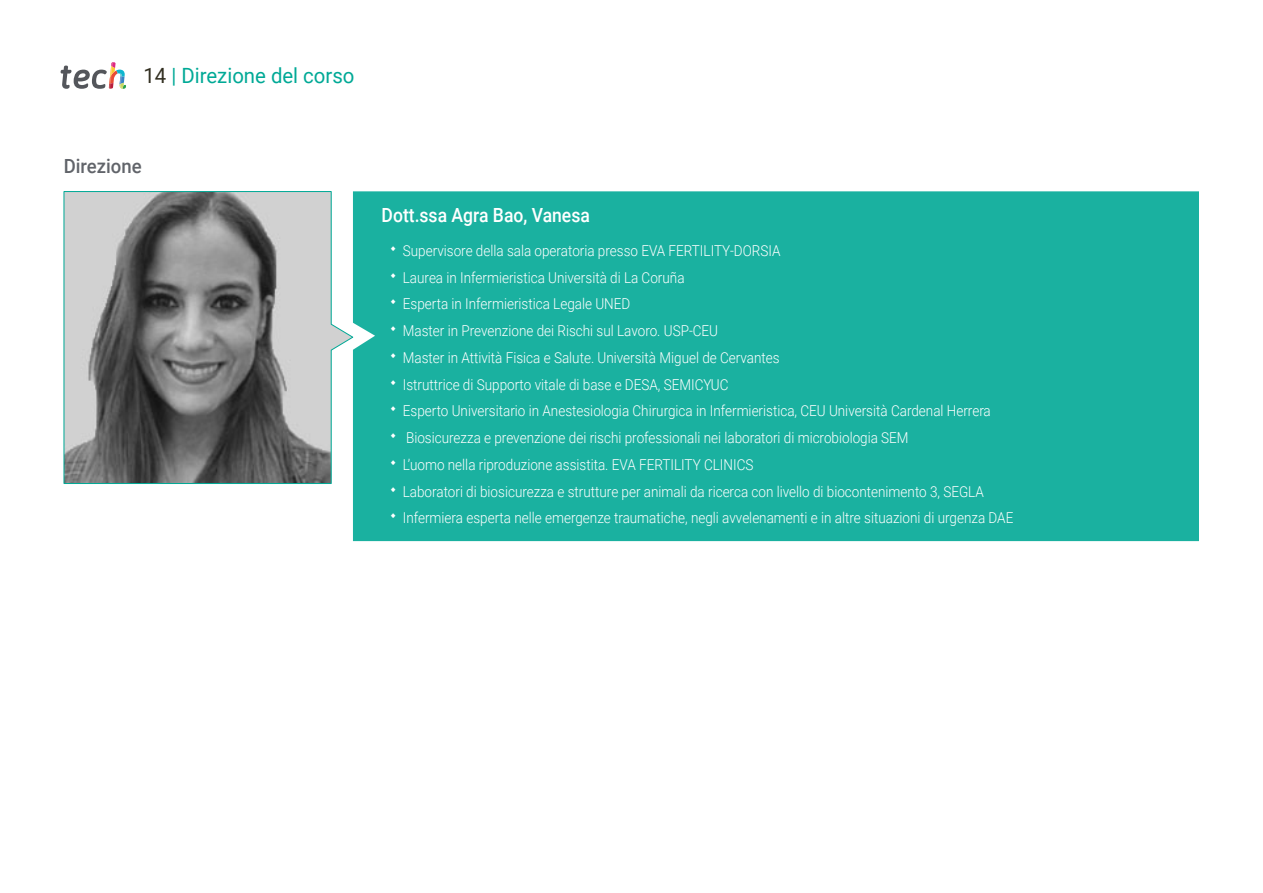
<style>
.page{position:relative;width:1263px;height:893px;background:#fff}
.page>*{position:absolute;margin:0;border:0;box-sizing:border-box;transform-origin:0 0}
.t1{font:21px "Roboto";color:#00a996}
.t2{font:500 19.5px "Roboto";color:#fff;scale:.9 1}
.t3{font:500 19.5px "Roboto";color:#61646a;scale:.95 1}
.t4{font:300 15px/26.7px "Roboto";color:#fff;scale:.9 1}
.s1{color:#312e20}
</style>
<div class="page">
<div style="left:353px;top:191px;width:846px;height:350px;background:#1ab1a0"></div>
<svg style="left:64px;top:191px;width:289px;height:293px;background:#8f9190"></svg>
<svg style="left:61px;top:62px;width:65px;height:27px"></svg>
<svg style="left:391px;top:246px;width:4px;height:5px"></svg>
<svg style="left:391px;top:273px;width:4px;height:5px"></svg>
<svg style="left:391px;top:299px;width:4px;height:5px"></svg>
<svg style="left:391px;top:326px;width:4px;height:5px"></svg>
<svg style="left:391px;top:353px;width:4px;height:5px"></svg>
<svg style="left:391px;top:380px;width:4px;height:5px"></svg>
<svg style="left:391px;top:406px;width:4px;height:5px"></svg>
<svg style="left:391px;top:433px;width:4px;height:5px"></svg>
<svg style="left:391px;top:460px;width:4px;height:5px"></svg>
<svg style="left:391px;top:487px;width:4px;height:5px"></svg>
<svg style="left:391px;top:513px;width:4px;height:5px"></svg>
<h1 class="t1" style="left:144px;top:61px;width:213px"><span class="s1">14</span> | Direzione del corso</h1>
<h2 class="t3" style="left:64px;top:152px;width:84px">Direzione</h2>
<h2 class="t2" style="left:382px;top:201px;width:233px">Dott.ssa Agra Bao, Vanesa</h2>
<p class="t4" style="left:403px;top:237px;width:680px">Supervisore della sala operatoria presso EVA FERTILITY-DORSIA<br>Laurea in Infermieristica Università di La Coruña<br>Esperta in Infermieristica Legale UNED<br>Master in Prevenzione dei Rischi sul Lavoro. USP-CEU<br>Master in Attività Fisica e Salute. Università Miguel de Cervantes<br>Istruttrice di Supporto vitale di base e DESA, SEMICYUC<br>Esperto Universitario in Anestesiologia Chirurgica in Infermieristica, CEU Università Cardenal Herrera Biosicurezza e prevenzione dei rischi professionali nei laboratori di microbiologia SEM<br>L’uomo nella riproduzione assistita. EVA FERTILITY CLINICS<br>Laboratori di biosicurezza e strutture per animali da ricerca con livello di biocontenimento 3, SEGLA Infermiera esperta nelle emergenze traumatiche, negli avvelenamenti e in altre situazioni di urgenza DAE</p>
</div>
